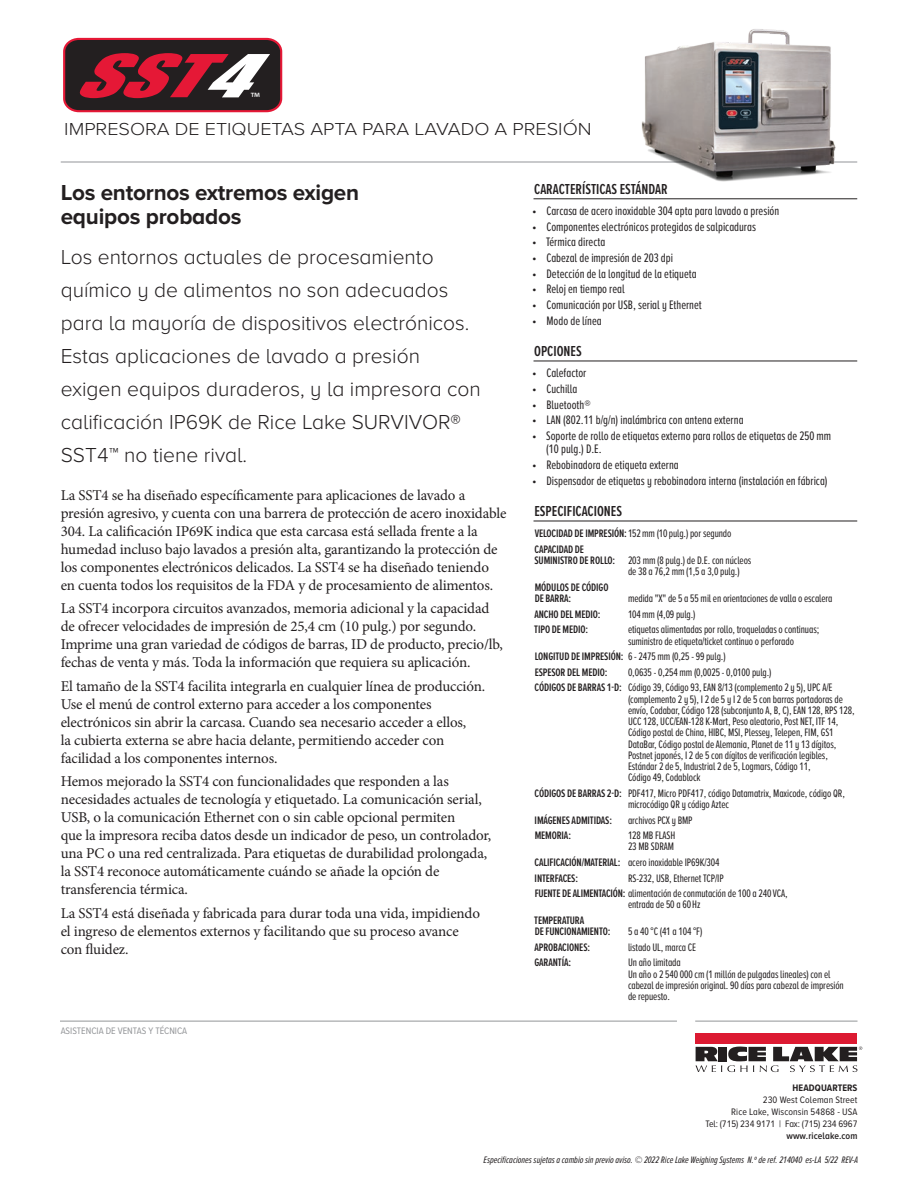
<style>
.page{position:relative;width:918px;height:1188px;background:#fff}
.page>*{position:absolute;margin:0;border:0;box-sizing:border-box;transform-origin:0 0}
.t1{font:italic 54.9px "Impact";color:#fff;scale:1.54 1}
.SubHeadline__Bold_FL{font:700 22.5px/24px "Proxima Nova A";letter-spacing:-.01em;color:#231f20}
.First_Paragraph__Lig{font:300 21px/33px "Proxima Nova A";color:#231f20}
.Model_Description{font:300 18px "Proxima Nova";color:#231f20;scale:1.1 1}
.t2{font:15.15px "Myriad Pro";color:#fff}
.Body_Text__FL{font:15px/18px "Minion Pro";letter-spacing:-.01em;color:#231f20}
.Features_Options_Spe{font:600 15px "Proxima Nova A Ex Cn";color:#231f20}
.t3{font:12.75px/13.5px "Proxima Nova A Ex Cn";color:#231f20}
.Spec_Listing{font:11.25px/11.2px "Proxima Nova A Ex Cn";letter-spacing:-.01em;color:#231f20}
.Spec_Listing-2{font:600 11.25px/11.2px "Proxima Nova A Ex Cn";letter-spacing:-.01em;color:#231f20}
.t4{font:9.75px/12px "Proxima Nova A Cond";letter-spacing:.01em;color:#231f20;text-align:right}
.RLWS_Signature_1{font:italic 9.75px "Proxima Nova A Ex Cn";color:#231f20}
.RLWS_Signature_1-2{font:9.75px "Proxima Nova A Cond";color:#939598}
.s1{font-weight:600}
.s2{font-weight:700}
</style>
<div class="page">
<hr style="left:61px;top:162px;width:796px;height:1px;background:#939598">
<img style="left:635px;top:29px;width:209px;height:153px">
<svg style="left:63px;top:37px;width:220px;height:76px;background:#60242d"></svg>
<div style="left:696px;top:1033px;width:161px;height:10px;background:#dc1a32"></div>
<svg style="left:696px;top:1046px;width:166px;height:26px"></svg>
<hr style="left:60px;top:1021px;width:617px;height:1px;background:#939598">
<hr style="left:695px;top:1021px;width:163px;height:1px;background:#939598">
<hr style="left:534px;top:198px;width:323px;height:1px;background:#231f20">
<hr style="left:534px;top:361px;width:323px;height:1px;background:#231f20">
<hr style="left:534px;top:521px;width:323px;height:1px;background:#231f20">
<p class="t1" style="left:202px;top:33px;width:68px">4</p>
<p class="t2" style="left:250px;top:89px;width:11px">™</p>
<p class="Model_Description" style="left:64px;top:116px;width:481px">IMPRESORA DE ETIQUETAS APTA PARA LAVADO A PRESIÓN</p>
<p class="SubHeadline__Bold_FL" style="left:61px;top:180px;width:300px">Los entornos extremos exigen equipos probados</p>
<p class="First_Paragraph__Lig" style="left:61px;top:239px;width:422px">Los entornos actuales de procesamiento químico y de alimentos no son adecuados para la mayoría de dispositivos electrónicos.<br>Estas aplicaciones de lavado a presión exigen equipos duraderos, y la impresora con calificación IP69K de Rice Lake SURVIVOR® SST4™ no tiene rival.</p>
<p class="Body_Text__FL" style="left:61px;top:486px;width:447px">La SST4 se ha diseñado específicamente para aplicaciones de lavado a presión agresivo, y cuenta con una barrera de protección de acero inoxidable 304. La calificación IP69K indica que esta carcasa está sellada frente a la humedad incluso bajo lavados a presión alta, garantizando la protección de los componentes electrónicos delicados. La SST4 se ha diseñado teniendo en cuenta todos los requisitos de la FDA y de procesamiento de alimentos.</p>
<p class="Body_Text__FL" style="left:61px;top:600px;width:444px">La SST4 incorpora circuitos avanzados, memoria adicional y la capacidad de ofrecer velocidades de impresión de 25,4 cm (10 pulg.) por segundo.<br>Imprime una gran variedad de códigos de barras, ID de producto, precio/lb, fechas de venta y más. Toda la información que requiera su aplicación.</p>
<p class="Body_Text__FL" style="left:61px;top:677px;width:426px">El tamaño de la SST4 facilita integrarla en cualquier línea de producción.<br>Use el menú de control externo para acceder a los componentes electrónicos sin abrir la carcasa. Cuando sea necesario acceder a ellos,<br>la cubierta externa se abre hacia delante, permitiendo acceder con facilidad a los componentes internos.</p>
<p class="Body_Text__FL" style="left:61px;top:773px;width:432px">Hemos mejorado la SST4 con funcionalidades que responden a las necesidades actuales de tecnología y etiquetado. La comunicación serial, USB, o la comunicación Ethernet con o sin cable opcional permiten<br>que la impresora reciba datos desde un indicador de peso, un controlador, una PC o una red centralizada. Para etiquetas de durabilidad prolongada, la SST4 reconoce automáticamente cuándo se añade la opción de transferencia térmica.</p>
<p class="Body_Text__FL" style="left:61px;top:904px;width:421px">La SST4 está diseñada y fabricada para durar toda una vida, impidiendo el ingreso de elementos externos y facilitando que su proceso avance con fluidez.</p>
<p class="RLWS_Signature_1-2" style="left:61px;top:1024px;width:128px">ASISTENCIA DE VENTAS Y TÉCNICA</p>
<p class="Features_Options_Spe" style="left:534px;top:178px;width:135px">CARACTERÍSTICAS ESTÁNDAR</p>
<p class="t3" style="left:532px;top:204px;width:249px">• Carcasa de acero inoxidable 304 apta para lavado a presión</p>
<p class="t3" style="left:532px;top:219px;width:225px">• Componentes electrónicos protegidos de salpicaduras</p>
<p class="t3" style="left:532px;top:235px;width:75px">• Térmica directa</p>
<p class="t3" style="left:532px;top:251px;width:142px">• Cabezal de impresión de 203 dpi</p>
<p class="t3" style="left:532px;top:266px;width:166px">• Detección de la longitud de la etiqueta</p>
<p class="t3" style="left:532px;top:282px;width:94px">• Reloj en tiempo real</p>
<p class="t3" style="left:532px;top:298px;width:171px">• Comunicación por USB, serial y Ethernet</p>
<p class="t3" style="left:532px;top:313px;width:71px">• Modo de línea</p>
<p class="Features_Options_Spe" style="left:534px;top:340px;width:49px">OPCIONES</p>
<p class="t3" style="left:532px;top:366px;width:56px">• Calefactor</p>
<p class="t3" style="left:532px;top:382px;width:47px">• Cuchilla</p>
<p class="t3" style="left:532px;top:397px;width:60px">• Bluetooth®</p>
<p class="t3" style="left:532px;top:413px;width:213px">• LAN (802.11 b/g/n) inalámbrica con antena externa</p>
<p class="t3" style="left:546px;top:428px;width:286px;text-indent:-14px">• Soporte de rollo de etiquetas externo para rollos de etiquetas de 250 mm (10 pulg.) D.E.</p>
<p class="t3" style="left:532px;top:458px;width:148px">• Rebobinadora de etiqueta externa</p>
<p class="t3" style="left:532px;top:473px;width:297px">• Dispensador de etiquetas y rebobinadora interna (instalación en fábrica)</p>
<p class="Features_Options_Spe" style="left:534px;top:500px;width:89px">ESPECIFICACIONES</p>
<p class="Spec_Listing" style="left:535px;top:527px;width:198px"><span class="s1">VELOCIDAD DE IMPRESIÓN:</span>152 mm (10 pulg.) por segundo</p>
<p class="Spec_Listing-2" style="left:535px;top:543px;width:51px">CAPACIDAD DE</p>
<p class="Spec_Listing" style="left:535px;top:554px;width:218px"><span class="s1">SUMINISTRO DE ROLLO:</span> 203 mm (8 pulg.) de D.E. con núcleos</p>
<p class="Spec_Listing" style="left:628px;top:566px;width:113px">de 38 a 76,2 mm (1,5 a 3,0 pulg.)</p>
<p class="Spec_Listing-2" style="left:535px;top:581px;width:75px">MÓDULOS DE CÓDIGO<br>DE BARRA:</p>
<p class="Spec_Listing" style="left:628px;top:592px;width:206px">medida "X" de 5 a 55 mil en orientaciones de valla o escalera</p>
<p class="Spec_Listing-2" style="left:534px;top:608px;width:68px">ANCHO DEL MEDIO:</p>
<p class="Spec_Listing" style="left:628px;top:608px;width:69px">104 mm (4,09 pulg.)</p>
<p class="Spec_Listing-2" style="left:534px;top:624px;width:55px">TIPO DE MEDIO:</p>
<p class="Spec_Listing" style="left:628px;top:623px;width:193px">etiquetas alimentadas por rollo, troqueladas o continuas; suministro de etiqueta/ticket continuo o perforado</p>
<p class="Spec_Listing" style="left:535px;top:650px;width:193px"><span class="s1">LONGITUD DE IMPRESIÓN:</span> 6 - 2475 mm (0,25 - 99 pulg.)</p>
<p class="Spec_Listing-2" style="left:535px;top:666px;width:74px">ESPESOR DEL MEDIO:</p>
<p class="Spec_Listing" style="left:628px;top:666px;width:145px">0,0635 - 0,254 mm (0,0025 - 0,0100 pulg.)</p>
<p class="Spec_Listing" style="left:628px;top:681px;width:228px;text-indent:-94px"><span class="s1">CÓDIGOS DE BARRAS 1-D:</span> Código 39, Código 93, EAN 8/13 (complemento 2 y 5), UPC A/E (complemento 2 y 5), I 2 de 5 y I 2 de 5 con barras portadoras de envío, Codabar, Código 128 (subconjunto A, B, C), EAN 128, RPS 128, UCC 128, UCC/EAN-128 K-Mart, Peso aleatorio, Post NET, ITF 14, Código postal de China, HIBC, MSI, Plessey, Telepen, FIM, GS1<br>DataBar, Código postal de Alemania, Planet de 11 y 13 dígitos, Postnet japonés, I 2 de 5 con dígitos de verificación legibles, Estándar 2 de 5, Industrial 2 de 5, Logmars, Código 11,<br>Código 49, Codablock</p>
<p class="Spec_Listing" style="left:628px;top:787px;width:218px;text-indent:-94px"><span class="s1">CÓDIGOS DE BARRAS 2-D:</span> PDF417, Micro PDF417, código Datamatrix, Maxicode, código QR, microcódigo QR y código Aztec</p>
<p class="Spec_Listing-2" style="left:535px;top:814px;width:79px">IMÁGENES ADMITIDAS:</p>
<p class="Spec_Listing" style="left:628px;top:814px;width:66px">archivos PCX y BMP</p>
<p class="Spec_Listing-2" style="left:535px;top:830px;width:38px">MEMORIA:</p>
<p class="Spec_Listing" style="left:628px;top:829px;width:49px">128 MB FLASH<br>23 MB SDRAM</p>
<p class="Spec_Listing" style="left:535px;top:856px;width:186px"><span class="s1">CALIFICACIÓN/MATERIAL:</span> acero inoxidable IP69K/304</p>
<p class="Spec_Listing-2" style="left:535px;top:872px;width:45px">INTERFACES:</p>
<p class="Spec_Listing" style="left:628px;top:872px;width:97px">RS-232, USB, Ethernet TCP/IP</p>
<p class="Spec_Listing" style="left:535px;top:887px;width:254px;text-align:center"><span class="s1">FUENTE DE ALIMENTACIÓN:</span> alimentación de conmutación de 100 a 240 VCA, entrada de 50 a 60 Hz</p>
<p class="Spec_Listing-2" style="left:534px;top:914px;width:78px">TEMPERATURA<br>DE FUNCIONAMIENTO:</p>
<p class="Spec_Listing" style="left:628px;top:925px;width:76px">5 a 40 °C (41 a 104 °F)</p>
<p class="Spec_Listing-2" style="left:534px;top:941px;width:57px">APROBACIONES:</p>
<p class="Spec_Listing" style="left:628px;top:941px;width:70px">listado UL, marca CE</p>
<p class="Spec_Listing-2" style="left:535px;top:957px;width:38px">GARANTÍA:</p>
<p class="Spec_Listing" style="left:628px;top:957px;width:217px">Un año limitada<br>Un año o 2 540 000 cm (1 millón de pulgadas lineales) con el cabezal de impresión original. 90 días para cabezal de impresión de repuesto.</p>
<p class="t4" style="left:706px;top:1082px;width:153px"><span class="s2">HEADQUARTERS<br></span>230 West Coleman Street<br>Rice Lake, Wisconsin 54868 - USA<br>Tel: (715) 234 9171 | Fax: (715) 234 6967 <span class="s1">www.ricelake.com</span></p>
<p class="RLWS_Signature_1" style="left:484px;top:1153px;width:376px">Especificaciones sujetas a cambio sin previo aviso. © 2022 Rice Lake Weighing Systems N.º de ref. 214040 es-LA 5/22 REV-A</p>
</div>
